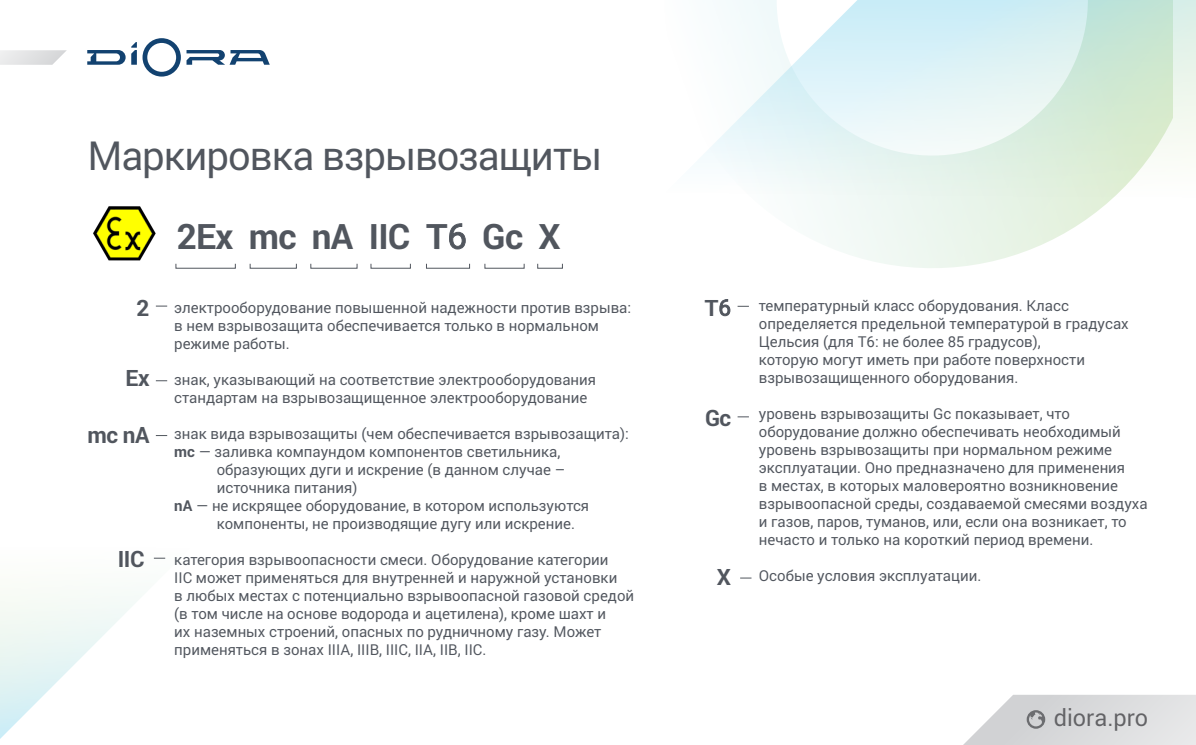
<style>
.page{position:relative;width:1196px;height:745px;background:#fff}
.page>*{position:absolute;margin:0;border:0;box-sizing:border-box;transform-origin:0 0}
.t1{font:40px "Roboto";letter-spacing:-.025em;color:#51565e}
.t2{font:700 35px "Roboto";letter-spacing:-.02em;color:#51565e}
.t3{font:23.5px "Roboto";color:#636366}
.t4{font:700 22.5px "Roboto";letter-spacing:-.02em;color:#51565e}
.t5{font:15px/18px "Roboto";color:#51565e}
.s1{font-weight:400}
.s2{font-weight:700}
</style>
<div class="page">
<svg style="left:964px;top:695px;width:232px;height:49px;background:#dcddde"></svg>
<svg style="left:143px;top:38px;width:38px;height:38px"></svg>
<svg style="left:87px;top:42px;width:50px;height:23px"></svg>
<svg style="left:187px;top:50px;width:83px;height:15px"></svg>
<svg style="left:0;top:50px;width:67px;height:15px"></svg>
<svg style="left:737px;top:198px;width:376px;height:109px"></svg>
<svg style="left:699px;top:0;width:497px;height:198px"></svg>
<svg style="left:0;top:557px;width:166px;height:182px"></svg>
<img style="left:93px;top:206px;width:63px;height:55px">
<h1 class="t1" style="left:87px;top:128px;width:516px">Маркировка взрывозащиты</h1>
<h3 class="t4" style="left:137px;top:292px;width:14px">2</h3>
<h3 class="t4" style="left:126px;top:361px;width:25px">Ex</h3>
<h3 class="t4" style="left:87px;top:419px;width:64px">mc nA</h3>
<h3 class="t4" style="left:118px;top:542px;width:28px">IIC</h3>
<h2 class="t2" style="left:177px;top:212px;width:385px">2Ex mc nA IIC T<span class="s1">6</span> Gc X</h2>
<p class="t5" style="left:174px;top:298px;width:458px">электрооборудование повышенной надежности против взрыва: в нем взрывозащита обеспечивается только в нормальном режиме работы.</p>
<p class="t5" style="left:174px;top:370px;width:423px">знак, указывающий на соответствие электрооборудования стандартам на взрывозащищенное электрооборудование</p>
<p class="t5" style="left:174px;top:424px;width:456px">знак вида взрывозащиты (чем обеспечивается взрывозащита):</p>
<p class="t5" style="left:174px;top:442px;width:388px"><span class="s2">mc</span> — заливка компаундом компонентов светильника,</p>
<p class="t5" style="left:217px;top:460px;width:350px">образующих дуги и искрение (в данном случае –</p>
<p class="t5" style="left:217px;top:478px;width:142px">источника питания)</p>
<p class="t5" style="left:174px;top:496px;width:416px"><span class="s2">nA</span> — не искрящее оборудование, в котором используются</p>
<p class="t5" style="left:217px;top:514px;width:360px">компоненты, не производящие дугу или искрение.</p>
<p class="t5" style="left:174px;top:550px;width:461px">категория взрывоопасности смеси. Оборудование категории<br>IIC может применяться для внутренней и наружной установки<br>в любых местах с потенциально взрывоопасной газовой средой (в том числе на основе водорода и ацетилена), кроме шахт и<br>их наземных строений, опасных по рудничному газу. Может применяться в зонах IIIA, IIIB, IIIC, IIA, IIB, IIC.</p>
<h3 class="t4" style="left:704px;top:292px;width:28px">T<span class="s1">6</span></h3>
<h3 class="t4" style="left:705px;top:402px;width:28px">Gc</h3>
<h3 class="t4" style="left:717px;top:561px;width:16px">Х</h3>
<p class="t5" style="left:759px;top:296px;width:371px">температурный класс оборудования. Класс определяется предельной температурой в градусах Цельсия (для Т6: не более 85 градусов),<br>которую могут иметь при работе поверхности взрывозащищенного оборудования.</p>
<p class="t5" style="left:759px;top:404px;width:390px">уровень взрывозащиты Gc показывает, что оборудование должно обеспечивать необходимый уровень взрывозащиты при нормальном режиме эксплуатации. Оно предназначено для применения<br>в местах, в которых маловероятно возникновение взрывоопасной среды, создаваемой смесями воздуха и газов, паров, туманов, или, если она возникает, то нечасто и только на короткий период времени.</p>
<p class="t5" style="left:759px;top:566px;width:224px">Особые условия эксплуатации.</p>
<h3 class="t3" style="left:1054px;top:700px;width:96px">diora.pro</h3>
</div>
